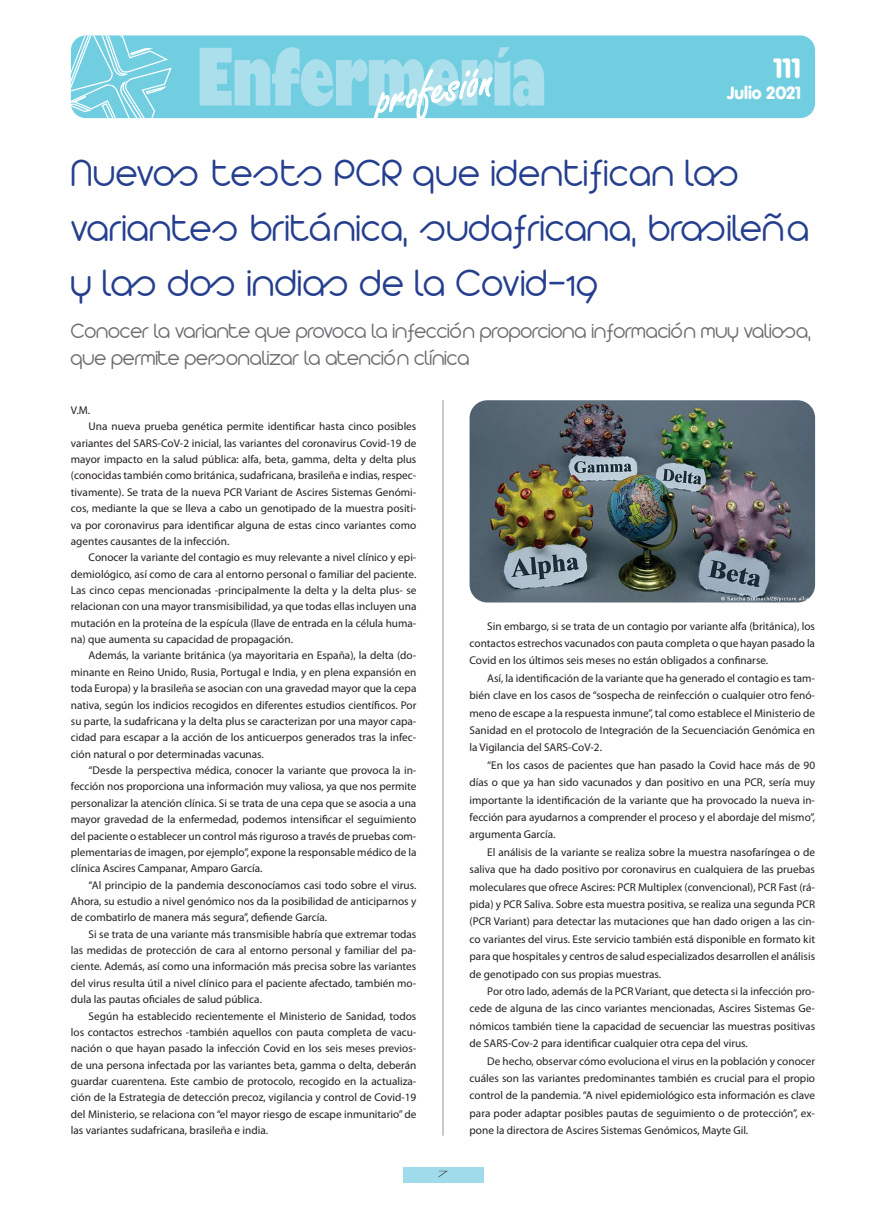
<style>
.page{position:relative;width:886px;height:1205px;background:#fff}
.page>*{position:absolute;margin:0;border:0;box-sizing:border-box;transform-origin:0 0}
.t1{font:300 41.25px/55px "Arista 2.0 Alternate";letter-spacing:.01em;color:#253f8e}
.t2{font:900 27.5px "VAG Rounded";color:#fff}
.t3{font:300 22.5px/27.5px "Arista 2.0 Alternate";color:#6c6d70}
.t4{font:900 17.5px "VAG Rounded";color:#fff}
.t5{font:11.25px/16.4px "Myriad Pro";color:#231f20;text-align:justify}
.t6{font:11.25px "Myriad Pro";color:#231f20}
.t7{font:300 8.12px "Futura";color:#231f20;scale:2 1}
</style>
<div class="page">
<div style="left:71px;top:35px;width:744px;height:83px;background:#71cee1;border-radius:15px"></div>
<svg style="left:71px;top:35px;width:102px;height:83px"></svg>
<svg style="left:200px;top:47px;width:344px;height:72px"></svg>
<div style="left:403px;top:1167px;width:80px;height:15px;background:#9fdbea"></div>
<img style="left:469px;top:400px;width:346px;height:202px">
<hr style="left:442px;top:400px;width:2px;height:735px;background:#a8a9ad">
<p class="t2" style="left:773px;top:52px;width:29px">111</p>
<p class="t4" style="left:727px;top:82px;width:75px">Julio 2021</p>
<p class="t1" style="left:71px;top:145px;width:670px">Nuevos tests PCR que identifican las</p>
<p class="t1" style="left:71px;top:200px;width:740px">variantes británica, sudafricana, brasileña y las dos indias de la Covid-19</p>
<p class="t3" style="left:71px;top:316px;width:741px">Conocer la variante que provoca la infección proporciona información muy valiosa, que permite personalizar la atención clínica</p>
<p class="t6" style="left:71px;top:404px;width:21px">V.M.</p>
<p class="t5" style="left:71px;top:419px;width:347px;text-indent:18px">Una nueva prueba genética permite identificar hasta cinco posibles variantes del SARS-CoV-2 inicial, las variantes del coronavirus Covid-19 de mayor impacto en la salud pública: alfa, beta, gamma, delta y delta plus (conocidas también como británica, sudafricana, brasileña e indias, respec&shy;tivamente). Se trata de la nueva PCR Variant de Ascires Sistemas Genómi&shy;cos, mediante la que se lleva a cabo un genotipado de la muestra positi&shy;va por coronavirus para identificar alguna de estas cinco variantes como agentes causantes de la infección.</p>
<p class="t5" style="left:71px;top:549px;width:347px;text-indent:18px">Conocer la variante del contagio es muy relevante a nivel clínico y epi&shy;demiológico, así como de cara al entorno personal o familiar del paciente.<br>Las cinco cepas mencionadas -principalmente la delta y la delta plus- se relacionan con una mayor transmisibilidad, ya que todas ellas incluyen una mutación en la proteína de la espícula (llave de entrada en la célula huma&shy;na) que aumenta su capacidad de propagación.</p>
<p class="t5" style="left:71px;top:648px;width:347px;text-indent:18px">Además, la variante británica (ya mayoritaria en España), la delta (do&shy;minante en Reino Unido, Rusia, Portugal e India, y en plena expansión en toda Europa) y la brasileña se asocian con una gravedad mayor que la cepa nativa, según los indicios recogidos en diferentes estudios científicos. Por su parte, la sudafricana y la delta plus se caracterizan por una mayor capa&shy;cidad para escapar a la acción de los anticuerpos generados tras la infec&shy;ción natural o por determinadas vacunas.</p>
<p class="t5" style="left:71px;top:762px;width:347px;text-indent:18px">“Desde la perspectiva médica, conocer la variante que provoca la in&shy;fección nos proporciona una información muy valiosa, ya que nos permite personalizar la atención clínica. Si se trata de una cepa que se asocia a una mayor gravedad de la enfermedad, podemos intensificar el seguimiento del paciente o establecer un control más riguroso a través de pruebas com&shy;plementarias de imagen, por ejemplo”, expone la responsable médico de la clínica Ascires Campanar, Amparo García.</p>
<p class="t5" style="left:71px;top:877px;width:347px;text-indent:18px">“Al principio de la pandemia desconocíamos casi todo sobre el virus.<br>Ahora, su estudio a nivel genómico nos da la posibilidad de anticiparnos y de combatirlo de manera más segura”, defiende García.</p>
<p class="t5" style="left:71px;top:926px;width:347px;text-indent:18px">Si se trata de una variante más transmisible habría que extremar todas las medidas de protección de cara al entorno personal y familiar del pa&shy;ciente. Además, así como una información más precisa sobre las variantes del virus resulta útil a nivel clínico para el paciente afectado, también mo&shy;dula las pautas oficiales de salud pública.</p>
<p class="t5" style="left:71px;top:1008px;width:347px;text-indent:18px">Según ha establecido recientemente el Ministerio de Sanidad, todos los contactos estrechos -también aquellos con pauta completa de vacu&shy;nación o que hayan pasado la infección Covid en los seis meses previos&shy;de una persona infectada por las variantes beta, gamma o delta, deberán guardar cuarentena. Este cambio de protocolo, recogido en la actualiza&shy;ción de la Estrategia de detección precoz, vigilancia y control de Covid-19 del Ministerio, se relaciona con “el mayor riesgo de escape inmunitario” de las variantes sudafricana, brasileña e india.</p>
<p class="t5" style="left:469px;top:617px;width:347px;line-height:17.4px;text-indent:18px">Sin embargo, si se trata de un contagio por variante alfa (británica), los contactos estrechos vacunados con pauta completa o que hayan pasado la Covid en los últimos seis meses no están obligados a confinarse.</p>
<p class="t5" style="left:469px;top:669px;width:347px;line-height:17.4px;text-indent:18px">Así, la identificación de la variante que ha generado el contagio es tam&shy;bién clave en los casos de “sospecha de reinfección o cualquier otro fenó&shy;meno de escape a la respuesta inmune”, tal como establece el Ministerio de Sanidad en el protocolo de Integración de la Secuenciación Genómica en la Vigilancia del SARS-CoV-2.</p>
<p class="t5" style="left:469px;top:756px;width:347px;line-height:17.4px;text-indent:18px">“En los casos de pacientes que han pasado la Covid hace más de 90 días o que ya han sido vacunados y dan positivo en una PCR, sería muy importante la identificación de la variante que ha provocado la nueva in&shy;fección para ayudarnos a comprender el proceso y el abordaje del mismo”, argumenta García.</p>
<p class="t5" style="left:469px;top:843px;width:347px;line-height:17.4px;text-indent:18px">El análisis de la variante se realiza sobre la muestra nasofaríngea o de saliva que ha dado positivo por coronavirus en cualquiera de las pruebas moleculares que ofrece Ascires: PCR Multiplex (convencional), PCR Fast (rá&shy;pida) y PCR Saliva. Sobre esta muestra positiva, se realiza una segunda PCR (PCR Variant) para detectar las mutaciones que han dado origen a las cin&shy;co variantes del virus. Este servicio también está disponible en formato kit para que hospitales y centros de salud especializados desarrollen el análisis de genotipado con sus propias muestras.</p>
<p class="t5" style="left:469px;top:982px;width:347px;line-height:17.4px;text-indent:18px">Por otro lado, además de la PCR Variant, que detecta si la infección pro&shy;cede de alguna de las cinco variantes mencionadas, Ascires Sistemas Ge&shy;nómicos también tiene la capacidad de secuenciar las muestras positivas de SARS-Cov-2 para identificar cualquier otra cepa del virus.</p>
<p class="t5" style="left:469px;top:1052px;width:347px;line-height:17.4px;text-indent:18px">De hecho, observar cómo evoluciona el virus en la población y conocer cuáles son las variantes predominantes también es crucial para el propio control de la pandemia. “A nivel epidemiológico esta información es clave para poder adaptar posibles pautas de seguimiento o de protección”, ex&shy;pone la directora de Ascires Sistemas Genómicos, Mayte Gil.</p>
<p class="t7" style="left:438px;top:1169px;width:7px">7</p>
</div>
